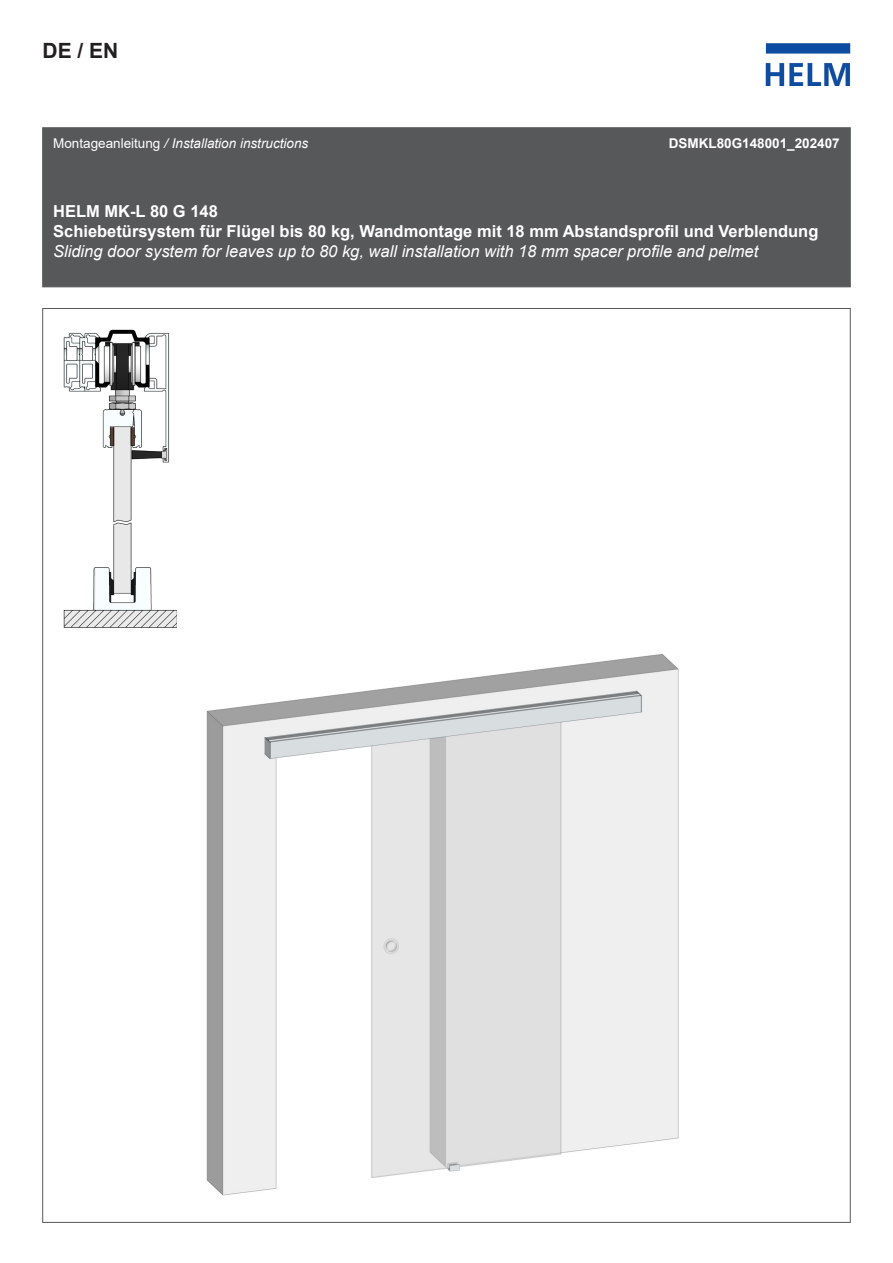
<style>
.page{position:relative;width:893px;height:1263px;background:#fff}
.page>*{position:absolute;margin:0;border:0;box-sizing:border-box;transform-origin:0 0}
.t1{font:700 21px "Arial";color:#231f20}
.Copy_Einzug{font:700 16.5px "Arial";color:#fff}
.Copy_Einzug-2{font:italic 16.5px "Arial";color:#fff}
.t2{font:italic 13.5px "Arial";color:#fff}
.t3{font:700 13.5px "Arial";color:#fff}
.s1{font-style:normal}
</style>
<div class="page">
<img style="left:765px;top:43px;width:86px;height:42px">
<div style="left:43px;top:128px;width:807px;height:159px;background:#57585a"></div>
<img style="left:206px;top:654px;width:473px;height:542px">
<img style="left:63px;top:329px;width:113px;height:299px">
<p class="t1" style="left:43px;top:36px;width:77px">DE / EN</p>
<p class="t2" style="left:53px;top:135px;width:257px"><span class="s1">Montageanleitung</span> / Installation instructions</p>
<p class="t3" style="left:669px;top:134px;width:173px">DSMKL80G148001_202407</p>
<p class="Copy_Einzug" style="left:53px;top:199px;width:166px">HELM MK-L 80 G 148</p>
<p class="Copy_Einzug" style="left:53px;top:219px;width:767px">Schiebetürsystem für Flügel bis 80 kg, Wandmontage mit 18 mm Abstandsprofil und Verblendung</p>
<p class="Copy_Einzug-2" style="left:53px;top:240px;width:707px">Sliding door system for leaves up to 80 kg, wall installation with 18 mm spacer profile and pelmet</p>
</div>
